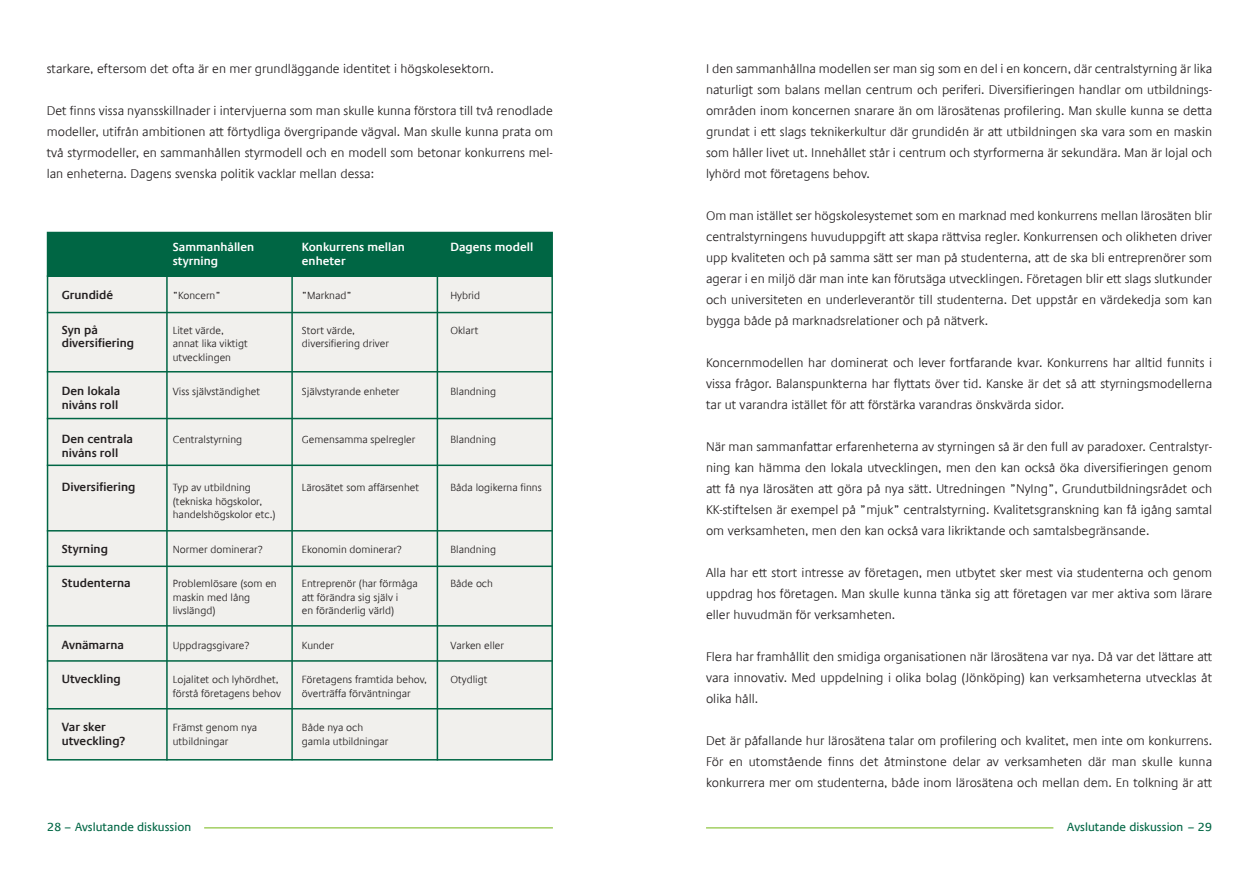
<style>
.page{position:relative;width:1259px;height:893px;background:#fff}
.page>*{position:absolute;margin:0;border:0;box-sizing:border-box;transform-origin:0 0}
.Brödtext{font:300 12.75px/21px "Praxis Com";color:#231f20;text-align:justify}
.Brödtext-2{font:600 12px "Praxis Com";color:#231f20}
.Brödtext-3{font:600 12px "Praxis Com";color:#fff}
.t1{font:12px "Praxis Com";color:#064}
.Brödtext-4{font:300 10.5px "Praxis Com";color:#231f20}
</style>
<div class="page">
<div style="left:47px;top:232px;width:506px;height:528px;background:#f1f0ed;border:2px solid #064"></div>
<div style="left:48px;top:233px;width:504px;height:44px;background:#064"></div>
<hr style="left:204px;top:827px;width:349px;height:2px;background:#a2cf62">
<hr style="left:706px;top:827px;width:347px;height:2px;background:#a2cf62">
<hr style="left:47px;top:312px;width:506px;height:1px;background:#064">
<hr style="left:47px;top:371px;width:506px;height:1px;background:#064">
<hr style="left:47px;top:418px;width:506px;height:1px;background:#064">
<hr style="left:47px;top:465px;width:506px;height:1px;background:#064">
<hr style="left:47px;top:530px;width:506px;height:1px;background:#064">
<hr style="left:47px;top:566px;width:506px;height:1px;background:#064">
<hr style="left:47px;top:625px;width:506px;height:2px;background:#064">
<hr style="left:47px;top:660px;width:506px;height:2px;background:#064">
<hr style="left:47px;top:708px;width:506px;height:1px;background:#064">
<hr style="left:47px;top:275px;width:506px;height:2px;background:#064">
<hr style="left:166px;top:232px;width:2px;height:528px;background:#064">
<hr style="left:291px;top:232px;width:2px;height:528px;background:#064">
<hr style="left:437px;top:232px;width:1px;height:528px;background:#064">
<p class="Brödtext" style="left:47px;top:58px;width:448px">starkare, eftersom det ofta är en mer grundläggande identitet i högskolesektorn.</p>
<p class="Brödtext" style="left:47px;top:100px;width:508px">Det finns vissa nyansskillnader i intervjuerna som man skulle kunna förstora till två renodlade modeller, utifrån ambitionen att förtydliga övergripande vägval. Man skulle kunna prata om två styrmodeller, en sammanhållen styrmodell och en modell som betonar konkurrens mel&shy;lan enheterna. Dagens svenska politik vacklar mellan dessa:</p>
<p class="Brödtext-3" style="left:173px;top:240px;width:83px">Sammanhållen</p>
<p class="Brödtext-3" style="left:302px;top:240px;width:105px">Konkurrens mellan</p>
<p class="Brödtext-3" style="left:450px;top:240px;width:84px">Dagens modell</p>
<p class="Brödtext-3" style="left:173px;top:253px;width:47px">styrning</p>
<p class="Brödtext-3" style="left:302px;top:253px;width:45px">enheter</p>
<p class="Brödtext-2" style="left:62px;top:288px;width:53px">Grundidé</p>
<p class="Brödtext-4" style="left:173px;top:289px;width:49px">”Koncern”</p>
<p class="Brödtext-4" style="left:302px;top:289px;width:51px">”Marknad”</p>
<p class="Brödtext-4" style="left:450px;top:289px;width:31px">Hybrid</p>
<p class="Brödtext-2" style="left:62px;top:322px;width:38px">Syn på</p>
<p class="Brödtext-4" style="left:173px;top:324px;width:53px">Litet värde,</p>
<p class="Brödtext-4" style="left:302px;top:324px;width:55px">Stort värde,</p>
<p class="Brödtext-4" style="left:450px;top:324px;width:29px">Oklart</p>
<p class="Brödtext-2" style="left:62px;top:336px;width:74px">diversifiering</p>
<p class="Brödtext-4" style="left:173px;top:337px;width:76px">annat lika viktigt</p>
<p class="Brödtext-4" style="left:302px;top:337px;width:89px">diversifiering driver</p>
<p class="Brödtext-4" style="left:173px;top:351px;width:60px">utvecklingen</p>
<p class="Brödtext-2" style="left:62px;top:384px;width:60px">Den lokala</p>
<p class="Brödtext-4" style="left:173px;top:385px;width:89px">Viss självständighet</p>
<p class="Brödtext-4" style="left:302px;top:385px;width:99px">Självstyrande enheter</p>
<p class="Brödtext-4" style="left:450px;top:385px;width:47px">Blandning</p>
<p class="Brödtext-2" style="left:62px;top:397px;width:58px">nivåns roll</p>
<p class="Brödtext-2" style="left:62px;top:432px;width:73px">Den centrala</p>
<p class="Brödtext-4" style="left:173px;top:433px;width:71px">Centralstyrning</p>
<p class="Brödtext-4" style="left:302px;top:433px;width:115px">Gemensamma spelregler</p>
<p class="Brödtext-4" style="left:450px;top:433px;width:47px">Blandning</p>
<p class="Brödtext-2" style="left:62px;top:445px;width:58px">nivåns roll</p>
<p class="Brödtext-2" style="left:62px;top:480px;width:75px">Diversifiering</p>
<p class="Brödtext-4" style="left:173px;top:481px;width:80px">Typ av utbildning</p>
<p class="Brödtext-4" style="left:302px;top:481px;width:119px">Lärosätet som affärsenhet</p>
<p class="Brödtext-4" style="left:450px;top:481px;width:93px">Båda logikerna finns</p>
<p class="Brödtext-4" style="left:173px;top:495px;width:91px">(tekniska högskolor,</p>
<p class="Brödtext-4" style="left:173px;top:508px;width:104px">handelshögskolor etc.)</p>
<p class="Brödtext-2" style="left:62px;top:541px;width:48px">Styrning</p>
<p class="Brödtext-4" style="left:173px;top:543px;width:91px">Normer dominerar?</p>
<p class="Brödtext-4" style="left:302px;top:543px;width:102px">Ekonomin dominerar?</p>
<p class="Brödtext-4" style="left:450px;top:543px;width:47px">Blandning</p>
<p class="Brödtext-2" style="left:62px;top:576px;width:70px">Studenterna</p>
<p class="Brödtext-4" style="left:173px;top:577px;width:105px">Problemlösare (som en</p>
<p class="Brödtext-4" style="left:302px;top:577px;width:117px">Entreprenör (har förmåga</p>
<p class="Brödtext-4" style="left:450px;top:577px;width:44px">Både och</p>
<p class="Brödtext-4" style="left:173px;top:591px;width:79px">maskin med lång</p>
<p class="Brödtext-4" style="left:302px;top:591px;width:98px">att förändra sig själv i</p>
<p class="Brödtext-4" style="left:173px;top:604px;width:44px">livslängd)</p>
<p class="Brödtext-4" style="left:302px;top:604px;width:94px">en föränderlig värld)</p>
<p class="Brödtext-2" style="left:62px;top:637px;width:64px">Avnämarna</p>
<p class="Brödtext-4" style="left:173px;top:639px;width:78px">Uppdragsgivare?</p>
<p class="Brödtext-4" style="left:302px;top:639px;width:34px">Kunder</p>
<p class="Brödtext-4" style="left:450px;top:639px;width:55px">Varken eller</p>
<p class="Brödtext-2" style="left:62px;top:672px;width:61px">Utveckling</p>
<p class="Brödtext-4" style="left:173px;top:673px;width:107px">Lojalitet och lyhördhet,</p>
<p class="Brödtext-4" style="left:302px;top:673px;width:127px">Företagens framtida behov,</p>
<p class="Brödtext-4" style="left:450px;top:673px;width:38px">Otydligt</p>
<p class="Brödtext-4" style="left:173px;top:687px;width:110px">förstå företagens behov</p>
<p class="Brödtext-4" style="left:302px;top:687px;width:110px">överträffa förväntningar</p>
<p class="Brödtext-2" style="left:62px;top:720px;width:46px">Var sker</p>
<p class="Brödtext-4" style="left:173px;top:721px;width:86px">Främst genom nya</p>
<p class="Brödtext-4" style="left:302px;top:721px;width:63px">Både nya och</p>
<p class="Brödtext-2" style="left:62px;top:733px;width:65px">utveckling?</p>
<p class="Brödtext-4" style="left:173px;top:735px;width:57px">utbildningar</p>
<p class="Brödtext-4" style="left:302px;top:735px;width:88px">gamla utbildningar</p>
<p class="Brödtext" style="left:706px;top:58px;width:507px">I den sammanhållna modellen ser man sig som en del i en koncern, där centralstyrning är lika naturligt som balans mellan centrum och periferi. Diversifieringen handlar om utbildnings&shy;områden inom koncernen snarare än om lärosätenas profilering. Man skulle kunna se detta grundat i ett slags teknikerkultur där grundidén är att utbildningen ska vara som en maskin som håller livet ut. Innehållet står i centrum och styrformerna är sekundära. Man är lojal och lyhörd mot företagens behov.</p>
<p class="Brödtext" style="left:706px;top:205px;width:508px">Om man istället ser högskolesystemet som en marknad med konkurrens mellan lärosäten blir centralstyrningens huvuduppgift att skapa rättvisa regler. Konkurrensen och olikheten driver upp kvaliteten och på samma sätt ser man på studenterna, att de ska bli entreprenörer som agerar i en miljö där man inte kan förutsäga utvecklingen. Företagen blir ett slags slutkunder och universiteten en underleverantör till studenterna. Det uppstår en värdekedja som kan bygga både på marknadsrelationer och på nätverk.</p>
<p class="Brödtext" style="left:706px;top:352px;width:507px">Koncernmodellen har dominerat och lever fortfarande kvar. Konkurrens har alltid funnits i vissa frågor. Balanspunkterna har flyttats över tid. Kanske är det så att styrningsmodellerna tar ut varandra istället för att förstärka varandras önskvärda sidor.</p>
<p class="Brödtext" style="left:706px;top:436px;width:507px">När man sammanfattar erfarenheterna av styrningen så är den full av paradoxer. Centralstyr&shy;ning kan hämma den lokala utvecklingen, men den kan också öka diversifieringen genom att få nya lärosäten att göra på nya sätt. Utredningen ”NyIng”, Grundutbildningsrådet och KK-stiftelsen är exempel på ”mjuk” centralstyrning. Kvalitetsgranskning kan få igång samtal om verksamheten, men den kan också vara likriktande och samtalsbegränsande.</p>
<p class="Brödtext" style="left:706px;top:562px;width:508px">Alla har ett stort intresse av företagen, men utbytet sker mest via studenterna och genom uppdrag hos företagen. Man skulle kunna tänka sig att företagen var mer aktiva som lärare eller huvudmän för verksamheten.</p>
<p class="Brödtext" style="left:706px;top:646px;width:507px">Flera har framhållit den smidiga organisationen när lärosätena var nya. Då var det lättare att vara innovativ. Med uppdelning i olika bolag (Jönköping) kan verksamheterna utvecklas åt olika håll.</p>
<p class="Brödtext" style="left:706px;top:730px;width:507px">Det är påfallande hur lärosätena talar om profilering och kvalitet, men inte om konkurrens.<br>För en utomstående finns det åtminstone delar av verksamheten där man skulle kunna konkurrera mer om studenterna, både inom lärosätena och mellan dem. En tolkning är att</p>
<p class="t1" style="left:47px;top:820px;width:146px">28 – Avslutande diskussion</p>
<p class="t1" style="left:1067px;top:820px;width:146px">Avslutande diskussion – 29</p>
</div>
